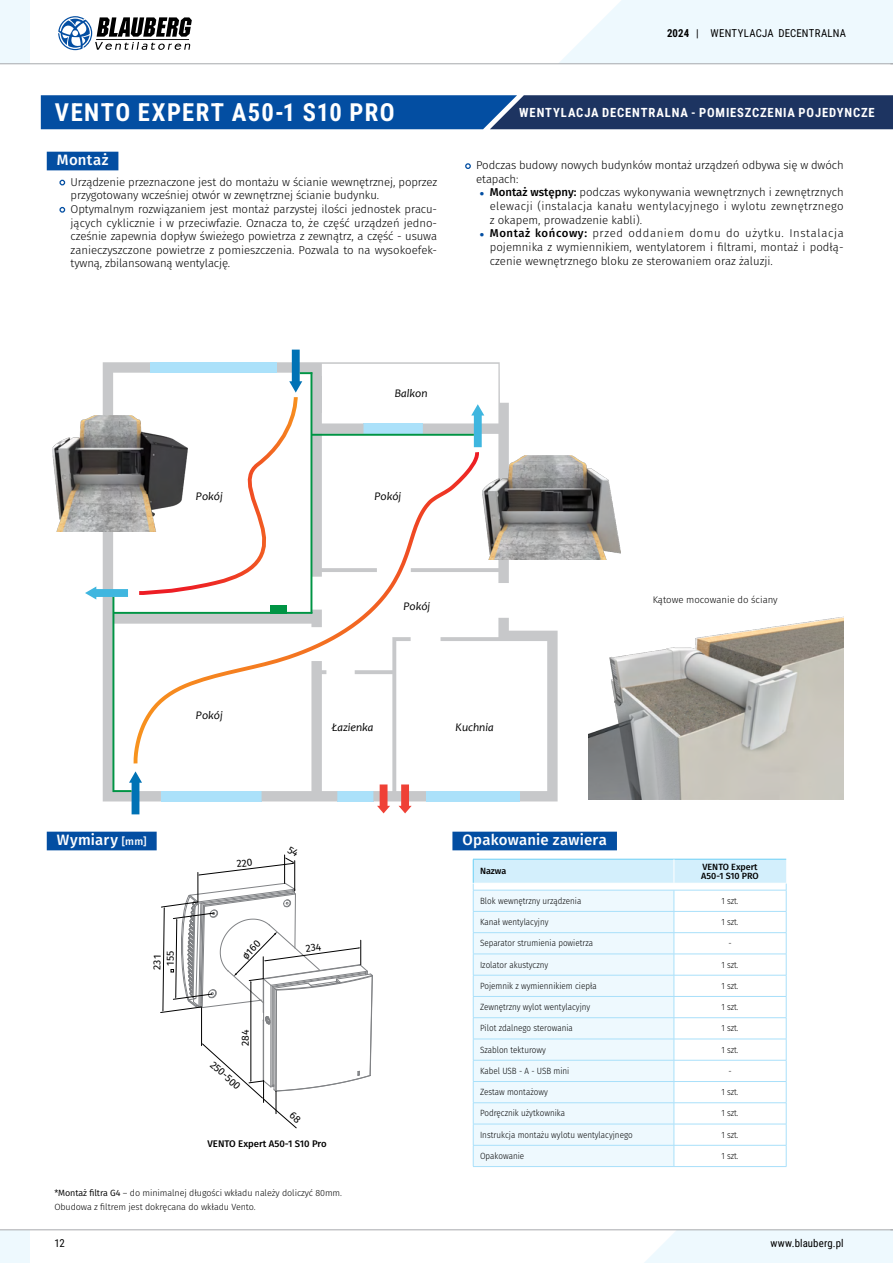
<style>
.page{position:relative;width:893px;height:1263px;background:#fff}
.page>*{position:absolute;margin:0;border:0;box-sizing:border-box;transform-origin:0 0}
.t1{font:700 24.6px "Roboto Condensed";letter-spacing:.055em;color:#fff}
.t2{font:500 15px "Fira Sans";letter-spacing:.02em;color:#fff}
.t3{font:700 12.6px "Roboto Condensed";letter-spacing:.065em;color:#fff}
.t4{font:italic 11.7px "Candara";color:#000}
.t5{font:300 11.4px/13.6px "Fira Sans";letter-spacing:-.01em;color:#000;text-align:justify}
.t6{font:10.8px "Roboto Condensed";letter-spacing:.02em;color:#000}
.t7{font:10.35px "Fira Sans";color:#000}
.t8{font:10.2px "Fira Sans";color:#000}
.t9{font:300 9.6px "Fira Sans";color:#000}
.t10{font:500 9.6px "Fira Sans";color:#000}
.t11{font:300 9px "Fira Sans";color:#000;scale:.9 1}
.t12{font:300 9px/13.6px "Fira Sans";color:#000}
.t13{font:500 9px/9px "Fira Sans";color:#000}
.s1{font-weight:700;font-size:16.2px;color:#034ea2}
.s2{font-weight:700}
.s3{font-weight:700;font-size:12.6px;color:#034ea2}
.s4{font-weight:500}
.s5{font-size:10.5px}
.s6{font-size:10.35px}
.s7{font-size:10.2px}
.s8{font-weight:400}
</style>
<div class="page">
<div style="left:0;top:1230px;width:30px;height:33px;background:#eef9fe"></div>
<hr style="left:0;top:1229px;width:893px;height:1px;background:#a7a9ac">
<svg style="left:622px;top:1229px;width:271px;height:34px;background:#eef7fb"></svg>
<div style="left:0;top:0;width:30px;height:64px;background:#eef9fe"></div>
<svg style="left:58px;top:16px;width:134px;height:34px"></svg>
<hr style="left:0;top:63px;width:893px;height:1px;background:#a7a9ac">
<svg style="left:558px;top:0;width:335px;height:64px;background:#eef8fd"></svg>
<svg style="left:41px;top:95px;width:852px;height:34px;background:#124486"></svg>
<div style="left:47px;top:152px;width:71px;height:18px;background:#034ea2"></div>
<div style="left:337px;top:791px;width:36px;height:10px;background:#abe1fa"></div>
<svg style="left:103px;top:362px;width:159px;height:439px"></svg>
<svg style="left:262px;top:763px;width:75px;height:38px"></svg>
<svg style="left:377px;top:362px;width:132px;height:221px"></svg>
<svg style="left:85px;top:586px;width:43px;height:13px"></svg>
<svg style="left:471px;top:404px;width:13px;height:43px"></svg>
<svg style="left:355px;top:618px;width:203px;height:195px"></svg>
<svg style="left:134px;top:452px;width:344px;height:311px"></svg>
<hr style="left:113px;top:612px;width:199px;height:2px;background:#009444">
<hr style="left:311px;top:434px;width:163px;height:2px;background:#009444">
<svg style="left:135px;top:350px;width:242px;height:248px"></svg>
<svg style="left:113px;top:771px;width:29px;height:43px"></svg>
<hr style="left:112px;top:597px;width:2px;height:195px;background:#009444">
<hr style="left:310px;top:372px;width:2px;height:241px;background:#009444">
<div style="left:150px;top:362px;width:127px;height:11px;background:#abe1fa"></div>
<div style="left:426px;top:791px;width:93px;height:10px;background:#abe1fa"></div>
<img style="left:52px;top:415px;width:135px;height:116px">
<img style="left:482px;top:456px;width:138px;height:103px">
<div style="left:47px;top:832px;width:110px;height:18px;background:#034ea2"></div>
<img style="left:588px;top:616px;width:256px;height:183px">
<hr style="left:473px;top:1166px;width:201px;height:1px;background:#a9e0fa">
<hr style="left:674px;top:1166px;width:112px;height:1px;background:#a9e0fa">
<div style="left:452px;top:832px;width:165px;height:18px;background:#034ea2"></div>
<svg style="left:473px;top:859px;width:314px;height:307px"></svg>
<svg style="left:154px;top:846px;width:219px;height:282px"></svg>
<h1 class="t1" style="left:55px;top:95px;width:341px">VENTO EXPERT A50-1 S10 PRO</h1>
<h2 class="t2" style="left:57px;top:148px;width:53px">Montaż</h2>
<p class="t5" style="left:71px;top:175px;width:368px;text-indent:-11px"><span class="s1">•</span> Urządzenie przeznaczone jest do montażu w ścianie wewnętrznej, poprzez przygotowany wcześniej otwór w zewnętrznej ścianie budynku.</p>
<p class="t5" style="left:71px;top:202px;width:368px;text-indent:-11px"><span class="s1">•</span> Optymalnym rozwiązaniem jest montaż parzystej ilości jednostek pracu&shy;jących cyklicznie i w przeciwfazie. Oznacza to, że część urządzeń jedno&shy;cześnie zapewnia dopływ świeżego powietrza z zewnątrz, a część - usuwa zanieczyszczone powietrze z pomieszczenia. Pozwala to na wysokoefek&shy;tywną, zbilansowaną wentylację.</p>
<p class="t6" style="left:667px;top:26px;width:181px"><span class="s2">2024</span> | WENTYLACJA DECENTRALNA</p>
<p class="t3" style="left:519px;top:104px;width:357px">WENTYLACJA DECENTRALNA - POMIESZCZENIA POJEDYNCZE</p>
<p class="t5" style="left:476px;top:158px;width:369px;text-indent:-11px"><span class="s1">•</span> Podczas budowy nowych budynków montaż urządzeń odbywa się w dwóch etapach:</p>
<p class="t5" style="left:490px;top:186px;width:355px;text-indent:-10px"><span class="s3">•</span> <span class="s4">Montaż wstępny:</span> podczas wykonywania wewnętrznych i zewnętrznych elewacji (instalacja kanału wentylacyjnego i wylotu zewnętrznego z okapem, prowadzenie kabli).</p>
<p class="t5" style="left:490px;top:226px;width:355px;text-indent:-10px"><span class="s3">•</span> <span class="s4">Montaż końcowy:</span> przed oddaniem domu do użytku. Instalacja pojemnika z wymiennikiem, wentylatorem i filtrami, montaż i podłą&shy;czenie wewnętrznego bloku ze sterowaniem oraz żaluzji.</p>
<p class="t4" style="left:395px;top:386px;width:34px">Balkon</p>
<p class="t4" style="left:196px;top:489px;width:28px">Pokój</p>
<p class="t4" style="left:374px;top:489px;width:28px">Pokój</p>
<p class="t4" style="left:403px;top:599px;width:28px">Pokój</p>
<p class="t9" style="left:653px;top:593px;width:127px">Kątowe mocowanie do ściany</p>
<h2 class="t2" style="left:57px;top:828px;width:91px">Wymiary <span class="s5">[mm]</span></h2>
<p class="t4" style="left:196px;top:708px;width:28px">Pokój</p>
<p class="t4" style="left:332px;top:720px;width:43px">Łazienka</p>
<p class="t4" style="left:456px;top:720px;width:40px">Kuchnia</p>
<h2 class="t2" style="left:463px;top:828px;width:146px">Opakowanie zawiera</h2>
<p class="t13" style="left:480px;top:866px;width:28px">Nazwa</p>
<p class="t13" style="left:701px;top:862px;width:59px">VENTO Expert<br>A50-1 S10 PRO</p>
<p class="t11" style="left:480px;top:894px;width:114px">Blok wewnętrzny urządzenia</p>
<p class="t11" style="left:721px;top:894px;width:21px">1 szt.</p>
<p class="t11" style="left:480px;top:915px;width:78px">Kanał wentylacyjny</p>
<p class="t11" style="left:721px;top:915px;width:21px">1 szt.</p>
<p class="t11" style="left:480px;top:937px;width:127px">Separator strumienia powietrza</p>
<p class="t11" style="left:728px;top:937px;width:5px">-</p>
<p class="t11" style="left:480px;top:958px;width:77px">Izolator akustyczny</p>
<p class="t11" style="left:721px;top:958px;width:21px">1 szt.</p>
<p class="t11" style="left:480px;top:979px;width:131px">Pojemnik z wymiennikiem ciepła</p>
<p class="t11" style="left:721px;top:979px;width:21px">1 szt.</p>
<p class="t11" style="left:480px;top:1000px;width:124px">Zewnętrzny wylot wentylacyjny</p>
<p class="t11" style="left:721px;top:1000px;width:21px">1 szt.</p>
<p class="t11" style="left:480px;top:1022px;width:105px">Pilot zdalnego sterowania</p>
<p class="t11" style="left:721px;top:1022px;width:21px">1 szt.</p>
<p class="t11" style="left:480px;top:1043px;width:75px">Szablon tekturowy</p>
<p class="t11" style="left:721px;top:1043px;width:21px">1 szt.</p>
<p class="t11" style="left:480px;top:1064px;width:101px">Kabel USB - A - USB mini</p>
<p class="t11" style="left:728px;top:1064px;width:5px">-</p>
<p class="t11" style="left:480px;top:1086px;width:77px">Zestaw montażowy</p>
<p class="t11" style="left:721px;top:1086px;width:21px">1 szt.</p>
<p class="t11" style="left:480px;top:1107px;width:96px">Podręcznik użytkownika</p>
<p class="t11" style="left:721px;top:1107px;width:21px">1 szt.</p>
<p class="t11" style="left:480px;top:1128px;width:171px">Instrukcja montażu wylotu wentylacyjnego</p>
<p class="t11" style="left:721px;top:1128px;width:21px">1 szt.</p>
<p class="t11" style="left:480px;top:1149px;width:51px">Opakowanie</p>
<p class="t11" style="left:721px;top:1149px;width:21px">1 szt.</p>
<p class="t8" style="left:239px;top:952px;width:23px;rotate:-46deg"><span class="s6">ø</span>160</p>
<p class="t8" style="left:502px;top:947px;width:23px;rotate:-46deg"><span class="s6">ø</span>160</p>
<p class="t7" style="left:217px;top:1057px;width:38px;rotate:42deg">250-5<span class="s7">0</span>0</p>
<p class="t10" style="left:207px;top:1136px;width:121px">VENTO Expert A50-1 S10 Pro</p>
<p class="t12" style="left:54px;top:1186px;width:289px"><span class="s8">*Montaż filtra G4</span> – do minimalnej długości wkładu należy doliczyć 80mm.<br>Obudowa z filtrem jest dokręcana do wkładu Vento.</p>
<p class="t6" style="left:54px;top:1236px;width:12px">12</p>
<p class="t6" style="left:770px;top:1236px;width:75px">www.blauberg.pl</p>
</div>
